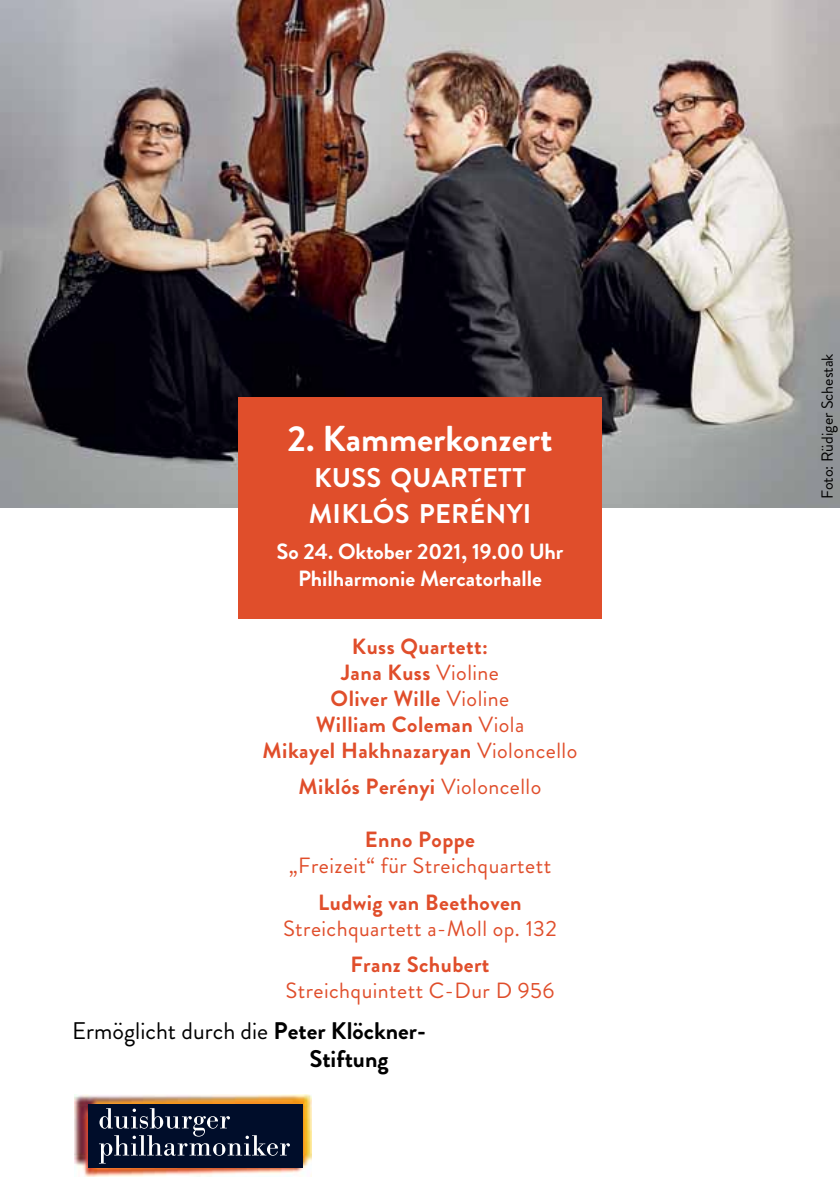
<style>
.page{position:relative;width:840px;height:1191px;background:#fff}
.page>*{position:absolute;margin:0;border:0;box-sizing:border-box;transform-origin:0 0}
.t1{font:700 36px "Brandon";color:#fff}
.t2{font:700 27px/36px "Brandon";letter-spacing:.01em;color:#fff}
.t3{font:700 24px/28.8px "Brandon";color:#000}
.t4{font:700 22px/26px "Brandon";letter-spacing:.02em;color:#e04e2b;text-align:center}
.t5{font:22px "Brandon";letter-spacing:.02em;color:#e04e2b}
.t6{font:700 22px/26.4px "Brandon";color:#fff;text-align:center}
.t7{font:16px "Brandon";color:#000}
.s1{font-weight:400}
</style>
<div class="page">
<img style="left:0;top:0;width:839px;height:507px">
<div style="left:238px;top:397px;width:363px;height:221px;background:#e04e2b"></div>
<img style="left:74px;top:1094px;width:237px;height:82px">
<div style="left:88px;top:1104px;width:215px;height:63px;background:#000d2a"></div>
<svg style="left:99px;top:1108px;width:191px;height:55px"></svg>
<h1 class="t1" style="left:287px;top:413px;width:266px">2. Kammerkonzert</h1>
<p class="t2" style="left:308px;top:460px;width:224px">KUSS QUARTETT<br>MIKLÓS PERÉNYI</p>
<p class="t6" style="left:276px;top:539px;width:288px">So 24. Oktober 2021, 19.00 Uhr<br>Philharmonie Mercatorhalle</p>
<p class="t4" style="left:262px;top:633px;width:316px">Kuss Quartett:<br>Jana Kuss <span class="s1">Violine<br></span>Oliver Wille <span class="s1">Violine<br></span>William Coleman <span class="s1">Viola<br></span>Mikayel Hakhnazaryan <span class="s1">Violoncello</span></p>
<p class="t4" style="left:298px;top:774px;width:244px">Miklós Perényi <span class="s1">Violoncello</span></p>
<p class="t4" style="left:365px;top:827px;width:111px">Enno Poppe</p>
<p class="t5" style="left:288px;top:850px;width:264px">„Freizeit“ für Streichquartett</p>
<p class="t4" style="left:318px;top:889px;width:205px">Ludwig van Beethoven</p>
<p class="t5" style="left:283px;top:913px;width:275px">Streichquartett a-Moll op. 132</p>
<p class="t4" style="left:350px;top:951px;width:141px">Franz Schubert</p>
<p class="t5" style="left:285px;top:975px;width:270px">Streichquintett C-Dur D 956</p>
<p class="t3" style="left:309px;top:1016px;width:118px;text-indent:-237px"><span class="s1">Ermöglicht durch die</span> Peter Klöckner-<br>Stiftung</p>
<p class="t7" style="left:815px;top:499px;width:147px;rotate:-90deg">Foto: Rüdiger Schestak</p>
</div>
